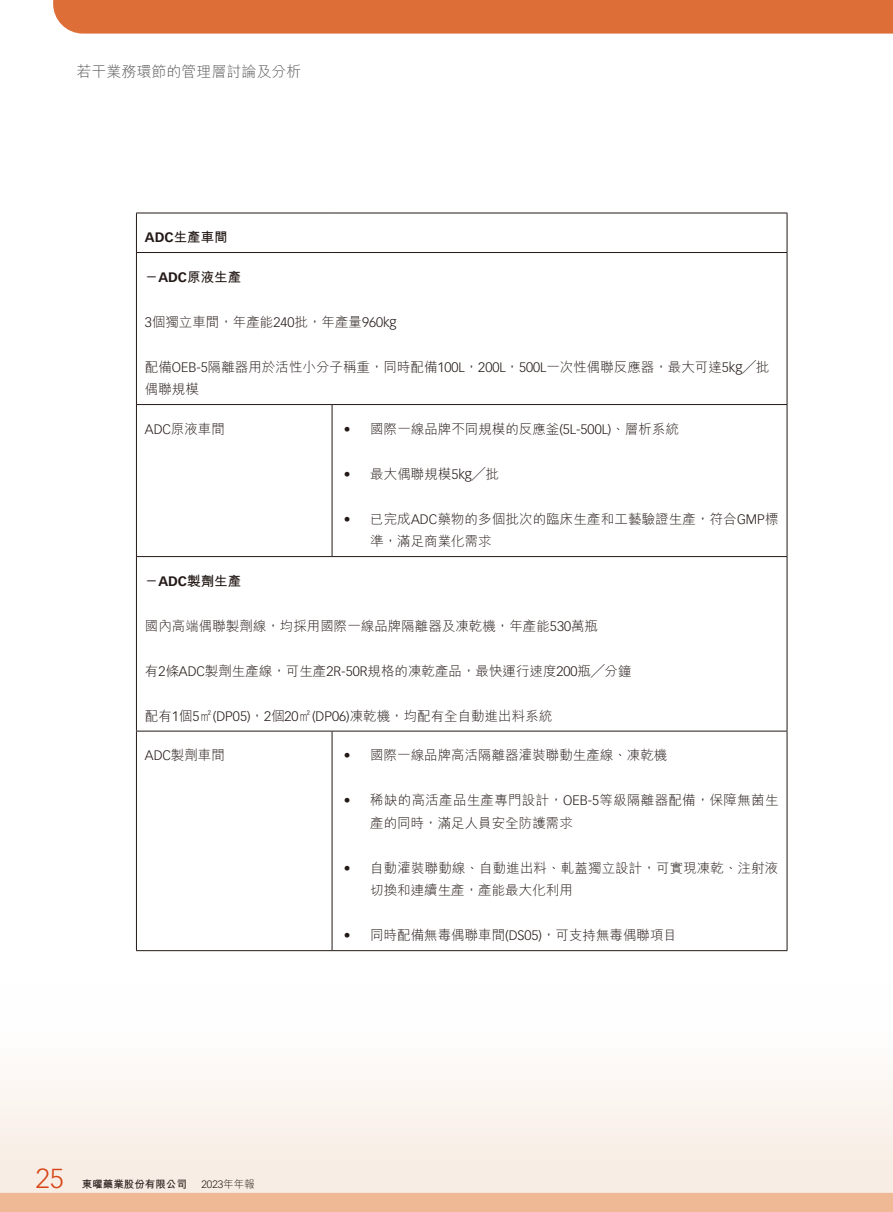
<style>
.page{position:relative;width:893px;height:1212px;background:#fff}
.page>*{position:absolute;margin:0;border:0;box-sizing:border-box;transform-origin:0 0}
.t1{font:300 27px "Vectora LT Std";color:#d64517}
.t2{font:300 15px "M Hei HK";color:#595857}
.t3{font:300 13.5px/22.5px "M Hei HK";color:#231916}
.t4{font:300 13.5px "M Hei HK";letter-spacing:.02em;color:#231916}
.t5{font:700 13.5px "M Hei HK";color:#231916}
.t6{font:300 13.5px "Vectora LT Std";color:#231916}
.t7{font:700 10.5px "M Hei HK";color:#231916}
.t8{font:300 10.5px "Vectora LT Std";color:#231916}
.s1{font-family:"Vectora LT Std"}
.s2{font-family:"M Hei HK"}
</style>
<div class="page">
<div style="left:53px;top:0;width:840px;height:34px;background:#de6e38"></div>
<div style="left:0;top:985px;width:893px;height:214px;background:linear-gradient(to right,#fbf6f2,#fbf6f2)"></div>
<div style="left:0;top:1193px;width:893px;height:19px;background:#efb996"></div>
<hr style="left:136px;top:213px;width:196px;height:1px;background:#231916">
<hr style="left:136px;top:213px;width:1px;height:39px;background:#231916">
<hr style="left:332px;top:213px;width:455px;height:1px;background:#231916">
<hr style="left:787px;top:213px;width:1px;height:39px;background:#231916">
<hr style="left:136px;top:252px;width:196px;height:1px;background:#231916">
<hr style="left:136px;top:253px;width:1px;height:151px;background:#231916">
<hr style="left:332px;top:252px;width:455px;height:1px;background:#231916">
<hr style="left:787px;top:253px;width:1px;height:151px;background:#231916">
<hr style="left:136px;top:404px;width:196px;height:1px;background:#231916">
<hr style="left:332px;top:404px;width:455px;height:1px;background:#231916">
<hr style="left:136px;top:556px;width:196px;height:1px;background:#231916">
<hr style="left:136px;top:557px;width:1px;height:174px;background:#231916">
<hr style="left:332px;top:556px;width:455px;height:1px;background:#231916">
<hr style="left:787px;top:557px;width:1px;height:174px;background:#231916">
<hr style="left:136px;top:731px;width:196px;height:1px;background:#231916">
<hr style="left:332px;top:731px;width:455px;height:1px;background:#231916">
<hr style="left:136px;top:950px;width:196px;height:1px;background:#231916">
<hr style="left:332px;top:950px;width:455px;height:1px;background:#231916">
<hr style="left:136px;top:405px;width:1px;height:151px;background:#231916">
<hr style="left:332px;top:405px;width:1px;height:151px;background:#231916">
<hr style="left:787px;top:405px;width:1px;height:151px;background:#231916">
<hr style="left:136px;top:731px;width:1px;height:219px;background:#231916">
<hr style="left:332px;top:731px;width:1px;height:219px;background:#231916">
<hr style="left:787px;top:731px;width:1px;height:219px;background:#231916">
<p class="t2" style="left:77px;top:61px;width:227px">若干業務環節的管理層討論及分析</p>
<p class="t5" style="left:145px;top:227px;width:84px"><span class="s1">ADC</span>生產車間</p>
<p class="t5" style="left:145px;top:267px;width:98px">－<span class="s1">ADC</span>原液生產</p>
<p class="t3" style="left:145px;top:310px;width:253px"><span class="s1">3</span>個獨立車間，年產能<span class="s1">240</span>批，年產量<span class="s1">960kg</span></p>
<p class="t3" style="left:145px;top:355px;width:626px">配備<span class="s1">OEB-5</span>隔離器用於活性小分子稱重，同時配備<span class="s1">100L</span>，<span class="s1">200L</span>，<span class="s1">500L</span>一次性偶聯反應器，最大可達<span class="s1">5kg</span>╱批偶聯規模</p>
<p class="t3" style="left:370px;top:417px;width:310px">國際一線品牌不同規模的反應釜 <span class="s1">L5( -500L)</span>、層析系統</p>
<p class="t3" style="left:145px;top:417px;width:82px"><span class="s1">ADC</span>原液車間</p>
<p class="t6" style="left:344px;top:421px;width:8px">•</p>
<p class="t6" style="left:344px;top:466px;width:8px">•</p>
<p class="t6" style="left:344px;top:511px;width:8px">•</p>
<p class="t3" style="left:370px;top:462px;width:130px">最大偶聯規模<span class="s1">5kg</span>╱批</p>
<p class="t3" style="left:370px;top:507px;width:410px">已完成<span class="s1">ADC</span>藥物的多個批次的臨床生產和工藝驗證生產，符合<span class="s1">GMP</span>標</p>
<p class="t3" style="left:370px;top:530px;width:123px">準，滿足商業化需求</p>
<p class="t5" style="left:145px;top:571px;width:98px">－<span class="s1">ADC</span>製劑生產</p>
<p class="t3" style="left:145px;top:614px;width:455px">國內高端偶聯製劑線，均採用國際一線品牌隔離器及凍乾機，年產能<span class="s1">530</span>萬瓶</p>
<p class="t3" style="left:145px;top:659px;width:488px">有<span class="s1">2</span>條<span class="s1">ADC</span>製劑生產線，可生產 <span class="s1">R2 -50R</span>規格的凍乾產品，最快運行速度<span class="s1">200</span>瓶╱分鐘</p>
<p class="t3" style="left:145px;top:704px;width:409px">配有個<span class="s1">1</span> ㎡<span class="s1">5 (DP05)</span>，<span class="s1">2</span>個<span class="s1">20</span>㎡<span class="s1">(DP06)</span>凍乾機，均配有全自動進出料系統</p>
<p class="t3" style="left:370px;top:744px;width:298px">國際一線品牌高活隔離器灌裝聯動生產線、凍乾機</p>
<p class="t3" style="left:145px;top:744px;width:82px"><span class="s1">ADC</span>製劑車間</p>
<p class="t6" style="left:344px;top:748px;width:8px">•</p>
<p class="t6" style="left:344px;top:793px;width:8px">•</p>
<p class="t6" style="left:344px;top:860px;width:8px">•</p>
<p class="t6" style="left:344px;top:928px;width:8px">•</p>
<p class="t4" style="left:370px;top:791px;width:410px">稀缺的高活產品生產專門設計，<span class="s1">OEB-5</span>等級隔離器配備，保障無菌生</p>
<p class="t3" style="left:370px;top:811px;width:204px">產的同時，滿足人員安全防護需求</p>
<p class="t3" style="left:370px;top:856px;width:410px">自動灌裝聯動線、自動進出料、軋蓋獨立設計，可實現凍乾、注射液</p>
<p class="t3" style="left:370px;top:879px;width:204px">切換和連續生產，產能最大化利用</p>
<p class="t3" style="left:370px;top:924px;width:308px">同時配備無毒偶聯車間<span class="s1">(DS05</span> ，<span class="s1">)</span> 可支持無毒偶聯項目</p>
<h1 class="t1" style="left:36px;top:1162px;width:30px">25</h1>
<p class="t7" style="left:82px;top:1177px;width:106px">東曜藥業股份有限公司</p>
<p class="t8" style="left:201px;top:1178px;width:55px">2023<span class="s2">年年報</span></p>
</div>
